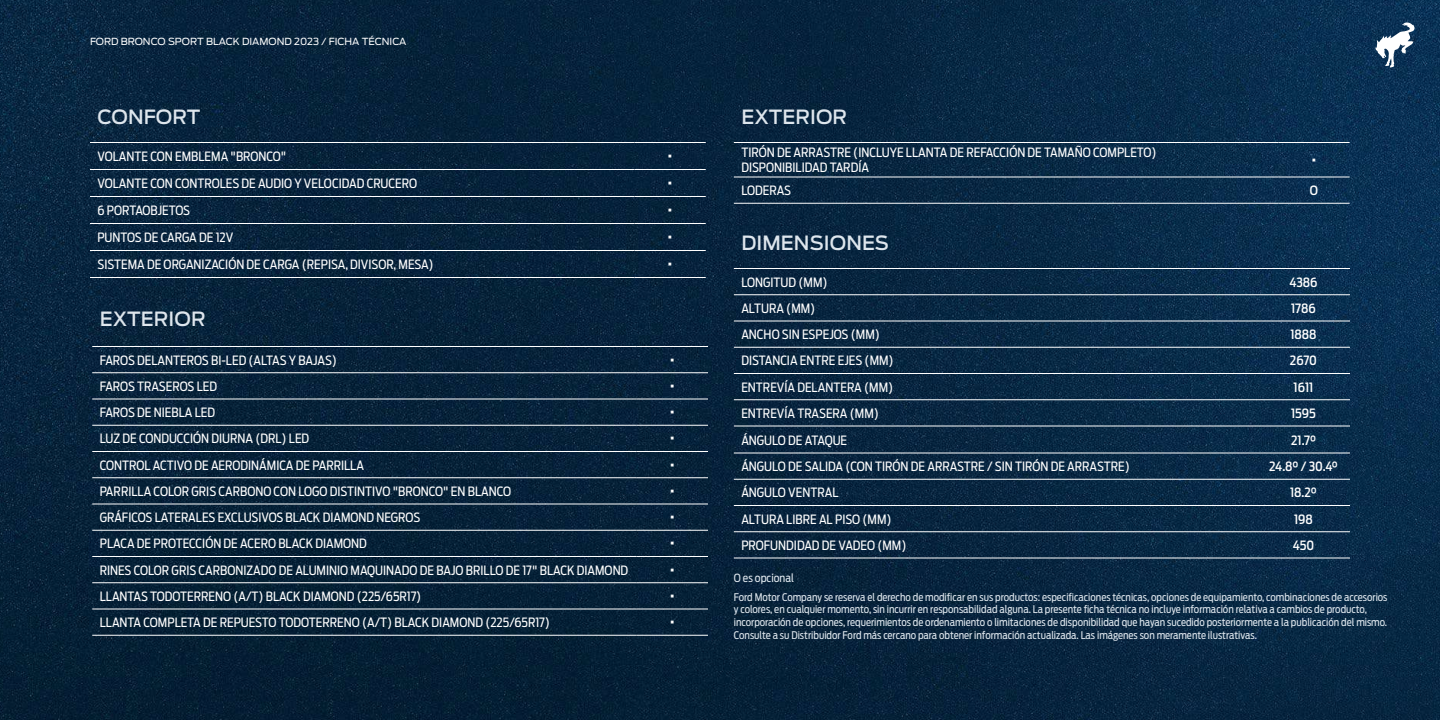
<style>
.page{position:relative;width:1440px;height:720px;background:#fff}
.page>*{position:absolute;margin:0;border:0;box-sizing:border-box;transform-origin:0 0}
.t1{font:500 19.5px "Ford Antenna";letter-spacing:.005em;color:#dee6ed}
.t2{font:12.75px/15px "Ford Antenna Cond";color:#fff}
.t3{font:500 12.75px "Ford Antenna Cond";color:#fff}
.t4{font:900 12.75px "Ford Antenna Cond";color:#fff}
.t5{font:11.25px "Ford Antenna Cond";color:#dee6ed}
.t6{font:10.5px/12.6px "Ford Antenna Cond";color:#dee6ed}
.t7{font:9.75px "Ford Antenna";color:#fff}
</style>
<div class="page">
<img style="left:0;top:0;width:1440px;height:720px">
<hr style="left:92px;top:346px;width:545px;height:1px;background:#fff">
<hr style="left:92px;top:372px;width:545px;height:1px;background:#fff">
<hr style="left:637px;top:372px;width:71px;height:1px;background:#fff">
<hr style="left:92px;top:399px;width:545px;height:1px;background:#fff">
<hr style="left:637px;top:399px;width:71px;height:1px;background:#fff">
<hr style="left:92px;top:425px;width:545px;height:1px;background:#fff">
<hr style="left:637px;top:425px;width:71px;height:1px;background:#fff">
<hr style="left:92px;top:451px;width:545px;height:1px;background:#fff">
<hr style="left:637px;top:451px;width:71px;height:1px;background:#fff">
<hr style="left:92px;top:477px;width:545px;height:1px;background:#fff">
<hr style="left:637px;top:477px;width:71px;height:1px;background:#fff">
<hr style="left:92px;top:504px;width:545px;height:1px;background:#fff">
<hr style="left:637px;top:504px;width:71px;height:1px;background:#fff">
<hr style="left:92px;top:530px;width:545px;height:1px;background:#fff">
<hr style="left:637px;top:530px;width:71px;height:1px;background:#fff">
<hr style="left:92px;top:556px;width:545px;height:1px;background:#fff">
<hr style="left:637px;top:556px;width:71px;height:1px;background:#fff">
<hr style="left:92px;top:582px;width:545px;height:1px;background:#fff">
<hr style="left:637px;top:582px;width:71px;height:1px;background:#fff">
<hr style="left:92px;top:609px;width:545px;height:1px;background:#fff">
<hr style="left:637px;top:609px;width:71px;height:1px;background:#fff">
<hr style="left:92px;top:635px;width:545px;height:1px;background:#fff">
<hr style="left:637px;top:635px;width:71px;height:1px;background:#fff">
<hr style="left:637px;top:346px;width:71px;height:1px;background:#fff">
<hr style="left:90px;top:142px;width:544px;height:1px;background:#fff">
<hr style="left:634px;top:142px;width:72px;height:1px;background:#fff">
<hr style="left:90px;top:169px;width:544px;height:1px;background:#fff">
<hr style="left:634px;top:169px;width:72px;height:1px;background:#fff">
<hr style="left:90px;top:196px;width:544px;height:1px;background:#fff">
<hr style="left:634px;top:196px;width:72px;height:1px;background:#fff">
<hr style="left:90px;top:223px;width:544px;height:1px;background:#fff">
<hr style="left:634px;top:223px;width:72px;height:1px;background:#fff">
<hr style="left:90px;top:250px;width:544px;height:1px;background:#fff">
<hr style="left:634px;top:250px;width:72px;height:1px;background:#fff">
<hr style="left:90px;top:277px;width:544px;height:1px;background:#fff">
<hr style="left:634px;top:277px;width:72px;height:1px;background:#fff">
<hr style="left:734px;top:142px;width:544px;height:1px;background:#fff">
<hr style="left:1278px;top:142px;width:72px;height:1px;background:#fff">
<hr style="left:734px;top:177px;width:544px;height:1px;background:#fff">
<hr style="left:1278px;top:177px;width:72px;height:1px;background:#fff">
<hr style="left:734px;top:203px;width:544px;height:1px;background:#fff">
<hr style="left:1278px;top:203px;width:72px;height:1px;background:#fff">
<hr style="left:734px;top:268px;width:523px;height:1px;background:#fff">
<hr style="left:1257px;top:268px;width:93px;height:1px;background:#fff">
<hr style="left:734px;top:294px;width:523px;height:1px;background:#fff">
<hr style="left:1257px;top:294px;width:93px;height:1px;background:#fff">
<hr style="left:734px;top:321px;width:523px;height:1px;background:#fff">
<hr style="left:1257px;top:321px;width:93px;height:1px;background:#fff">
<hr style="left:734px;top:347px;width:523px;height:1px;background:#fff">
<hr style="left:1257px;top:347px;width:93px;height:1px;background:#fff">
<hr style="left:734px;top:373px;width:523px;height:1px;background:#fff">
<hr style="left:1257px;top:373px;width:93px;height:1px;background:#fff">
<hr style="left:734px;top:399px;width:523px;height:1px;background:#fff">
<hr style="left:1257px;top:399px;width:93px;height:1px;background:#fff">
<hr style="left:734px;top:426px;width:523px;height:1px;background:#fff">
<hr style="left:1257px;top:426px;width:93px;height:1px;background:#fff">
<hr style="left:734px;top:453px;width:523px;height:1px;background:#fff">
<hr style="left:1257px;top:453px;width:93px;height:1px;background:#fff">
<hr style="left:734px;top:479px;width:523px;height:1px;background:#fff">
<hr style="left:1257px;top:479px;width:93px;height:1px;background:#fff">
<hr style="left:734px;top:505px;width:523px;height:1px;background:#fff">
<hr style="left:1257px;top:505px;width:93px;height:1px;background:#fff">
<hr style="left:734px;top:531px;width:523px;height:1px;background:#fff">
<hr style="left:1257px;top:531px;width:93px;height:1px;background:#fff">
<hr style="left:734px;top:558px;width:523px;height:1px;background:#fff">
<hr style="left:1257px;top:558px;width:93px;height:1px;background:#fff">
<svg style="left:1375px;top:22px;width:40px;height:46px"></svg>
<p class="t7" style="left:90px;top:33px;width:318px">FORD BRONCO SPORT BLACK DIAMOND 2023 / FICHA TÉCNICA</p>
<h1 class="t1" style="left:98px;top:100px;width:104px">CONFORT</h1>
<p class="t2" style="left:98px;top:147px;width:190px">VOLANTE CON EMBLEMA "BRONCO"</p>
<p class="t4" style="left:668px;top:145px;width:5px">·</p>
<p class="t2" style="left:98px;top:174px;width:321px">VOLANTE CON CONTROLES DE AUDIO Y VELOCIDAD CRUCERO</p>
<p class="t4" style="left:668px;top:172px;width:5px">·</p>
<p class="t2" style="left:98px;top:201px;width:94px">6 PORTAOBJETOS</p>
<p class="t4" style="left:668px;top:199px;width:5px">·</p>
<p class="t2" style="left:98px;top:228px;width:137px">PUNTOS DE CARGA DE 12V</p>
<p class="t4" style="left:668px;top:226px;width:5px">·</p>
<p class="t2" style="left:98px;top:255px;width:338px">SISTEMA DE ORGANIZACIÓN DE CARGA (REPISA, DIVISOR, MESA)</p>
<p class="t4" style="left:668px;top:253px;width:5px">·</p>
<h1 class="t1" style="left:100px;top:302px;width:107px">EXTERIOR</h1>
<p class="t2" style="left:100px;top:351px;width:239px">FAROS DELANTEROS BI-LED (ALTAS Y BAJAS)</p>
<p class="t4" style="left:671px;top:348px;width:5px">·</p>
<p class="t2" style="left:100px;top:377px;width:119px">FAROS TRASEROS LED</p>
<p class="t4" style="left:671px;top:374px;width:5px">·</p>
<p class="t2" style="left:100px;top:403px;width:117px">FAROS DE NIEBLA LED</p>
<p class="t4" style="left:671px;top:401px;width:5px">·</p>
<p class="t2" style="left:100px;top:430px;width:211px">LUZ DE CONDUCCIÓN DIURNA (DRL) LED</p>
<p class="t4" style="left:671px;top:427px;width:5px">·</p>
<p class="t2" style="left:100px;top:456px;width:266px">CONTROL ACTIVO DE AERODINÁMICA DE PARRILLA</p>
<p class="t4" style="left:671px;top:453px;width:5px">·</p>
<p class="t2" style="left:100px;top:482px;width:413px">PARRILLA COLOR GRIS CARBONO CON LOGO DISTINTIVO "BRONCO" EN BLANCO</p>
<p class="t4" style="left:671px;top:479px;width:5px">·</p>
<p class="t2" style="left:100px;top:508px;width:322px">GRÁFICOS LATERALES EXCLUSIVOS BLACK DIAMOND NEGROS</p>
<p class="t4" style="left:671px;top:506px;width:5px">·</p>
<p class="t2" style="left:100px;top:535px;width:269px">PLACA DE PROTECCIÓN DE ACERO BLACK DIAMOND</p>
<p class="t4" style="left:671px;top:532px;width:5px">·</p>
<p class="t2" style="left:100px;top:561px;width:530px">RINES COLOR GRIS CARBONIZADO DE ALUMINIO MAQUINADO DE BAJO BRILLO DE 17" BLACK DIAMOND</p>
<p class="t4" style="left:671px;top:558px;width:5px">·</p>
<p class="t2" style="left:100px;top:587px;width:323px">LLANTAS TODOTERRENO (A/T) BLACK DIAMOND (225/65R17)</p>
<p class="t4" style="left:671px;top:584px;width:5px">·</p>
<p class="t2" style="left:100px;top:613px;width:452px">LLANTA COMPLETA DE REPUESTO TODOTERRENO (A/T) BLACK DIAMOND (225/65R17)</p>
<p class="t4" style="left:671px;top:611px;width:5px">·</p>
<h1 class="t1" style="left:741px;top:100px;width:107px">EXTERIOR</h1>
<p class="t2" style="left:741px;top:144px;width:417px">TIRÓN DE ARRASTRE (INCLUYE LLANTA DE REFACCIÓN DE TAMAÑO COMPLETO)<br>DISPONIBILIDAD TARDÍA</p>
<p class="t4" style="left:1312px;top:148px;width:5px">·</p>
<p class="t2" style="left:741px;top:181px;width:51px">LODERAS</p>
<p class="t3" style="left:1310px;top:179px;width:10px">O</p>
<h1 class="t1" style="left:741px;top:226px;width:149px">DIMENSIONES</h1>
<p class="t2" style="left:741px;top:273px;width:88px">LONGITUD (MM)</p>
<p class="t3" style="left:1289px;top:271px;width:30px">4386</p>
<p class="t2" style="left:741px;top:299px;width:75px">ALTURA (MM)</p>
<p class="t3" style="left:1291px;top:297px;width:26px">1786</p>
<p class="t2" style="left:741px;top:325px;width:140px">ANCHO SIN ESPEJOS (MM)</p>
<p class="t3" style="left:1290px;top:323px;width:28px">1888</p>
<p class="t2" style="left:741px;top:352px;width:154px">DISTANCIA ENTRE EJES (MM)</p>
<p class="t3" style="left:1290px;top:350px;width:29px">2670</p>
<p class="t2" style="left:741px;top:378px;width:153px">ENTREVÍA DELANTERA (MM)</p>
<p class="t3" style="left:1294px;top:376px;width:21px">1611</p>
<p class="t2" style="left:741px;top:404px;width:139px">ENTREVÍA TRASERA (MM)</p>
<p class="t3" style="left:1291px;top:402px;width:26px">1595</p>
<p class="t2" style="left:741px;top:431px;width:107px">ÁNGULO DE ATAQUE</p>
<p class="t3" style="left:1291px;top:429px;width:26px">21.7°</p>
<p class="t2" style="left:741px;top:457px;width:390px">ÁNGULO DE SALIDA (CON TIRÓN DE ARRASTRE / SIN TIRÓN DE ARRASTRE)</p>
<p class="t3" style="left:1269px;top:455px;width:70px">24.8° / 30.4°</p>
<p class="t2" style="left:741px;top:484px;width:99px">ÁNGULO VENTRAL</p>
<p class="t3" style="left:1290px;top:482px;width:28px">18.2°</p>
<p class="t2" style="left:741px;top:510px;width:152px">ALTURA LIBRE AL PISO (MM)</p>
<p class="t3" style="left:1294px;top:508px;width:20px">198</p>
<p class="t2" style="left:741px;top:536px;width:167px">PROFUNDIDAD DE VADEO (MM)</p>
<p class="t3" style="left:1293px;top:534px;width:23px">450</p>
<p class="t5" style="left:734px;top:568px;width:62px">O es opcional</p>
<p class="t6" style="left:734px;top:589px;width:655px">Ford Motor Company se reserva el derecho de modificar en sus productos: especificaciones técnicas, opciones de equipamiento, combinaciones de accesorios y colores, en cualquier momento, sin incurrir en responsabilidad alguna. La presente ficha técnica no incluye información relativa a cambios de producto, incorporación de opciones, requerimientos de ordenamiento o limitaciones de disponibilidad que hayan sucedido posteriormente a la publicación del mismo.<br>Consulte a su Distribuidor Ford más cercano para obtener información actualizada. Las imágenes son meramente ilustrativas.</p>
</div>
